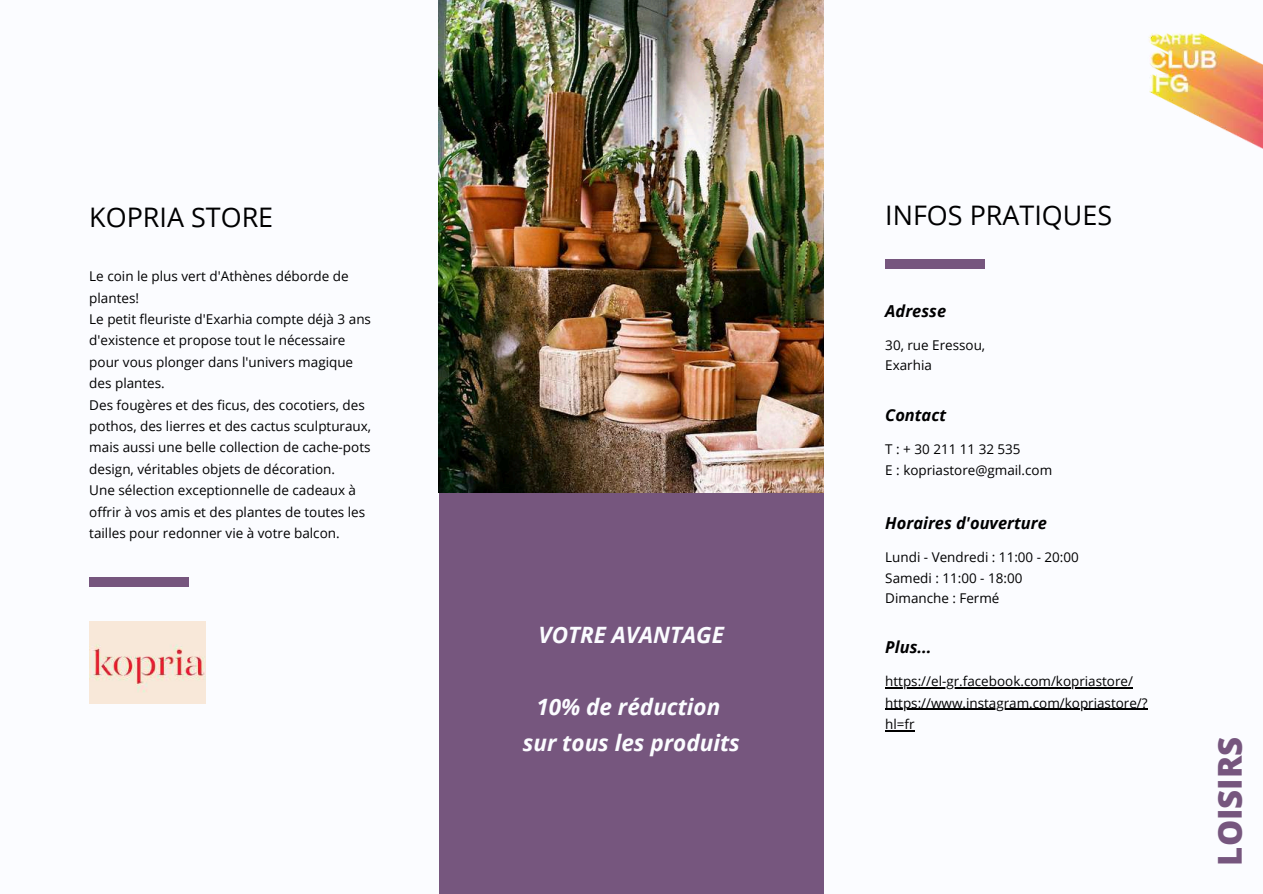
<style>
.page{position:relative;width:1263px;height:894px;background:#fff}
.page>*{position:absolute;margin:0;border:0;box-sizing:border-box;transform-origin:0 0}
.t1{font:800 33px "Open Sans";color:#76567e}
.t2{font:26.85px "Open Sans";color:#000}
.t3{font:italic 700 22.5px/36px "Open Sans";color:#fbfcff;text-align:center}
.t4{font:italic 700 16.5px "Open Sans";color:#000}
.t5{font:13.5px/21.3px "Open Sans";color:#000}
</style>
<div class="page">
<div style="left:0;top:0;width:1263px;height:893px;background:#fbfcff"></div>
<div style="left:439px;top:493px;width:385px;height:400px;background:#76567e"></div>
<img style="left:1148px;top:33px;width:115px;height:115px">
<div style="left:89px;top:577px;width:100px;height:10px;background:#76567e"></div>
<img style="left:89px;top:621px;width:116px;height:81px">
<div style="left:885px;top:259px;width:100px;height:9px;background:#76567e"></div>
<img style="left:439px;top:0;width:385px;height:492px">
<hr style="left:885px;top:687px;width:248px;height:1px;background:#000">
<hr style="left:885px;top:708px;width:263px;height:1px;background:#000">
<hr style="left:885px;top:729px;width:30px;height:1px;background:#000">
<h2 class="t2" style="left:89px;top:198px;width:185px">KOPRIA STORE</h2>
<p class="t5" style="left:89px;top:265px;width:283px">Le coin le plus vert d'Athènes déborde de plantes!<br>Le petit fleuriste d'Exarhia compte déjà 3 ans d'existence et propose tout le nécessaire pour vous plonger dans l'univers magique des plantes.<br>Des fougères et des ficus, des cocotiers, des pothos, des lierres et des cactus sculpturaux, mais aussi une belle collection de cache-pots design, véritables objets de décoration.<br>Une sélection exceptionnelle de cadeaux à offrir à vos amis et des plantes de toutes les tailles pour redonner vie à votre balcon.</p>
<h3 class="t3" style="left:539px;top:616px;width:187px">VOTRE AVANTAGE</h3>
<h3 class="t3" style="left:523px;top:688px;width:219px">10% de réduction sur tous les produits</h3>
<h2 class="t2" style="left:885px;top:196px;width:228px">INFOS PRATIQUES</h2>
<p class="t4" style="left:885px;top:299px;width:62px">Adresse</p>
<p class="t5" style="left:885px;top:334px;width:101px;line-height:20.9px">30, rue Eressou,<br>Exarhia</p>
<p class="t4" style="left:885px;top:403px;width:62px">Contact</p>
<p class="t5" style="left:885px;top:438px;width:168px;line-height:20.9px">Τ : + 30 211 11 32 535<br>Ε : kopriastore@gmail.com</p>
<p class="t4" style="left:885px;top:511px;width:163px">Horaires d'ouverture</p>
<p class="t5" style="left:885px;top:546px;width:195px;line-height:20.9px">Lundi - Vendredi : 11:00 - 20:00<br>Samedi : 11:00 - 18:00<br>Dimanche : Fermé</p>
<p class="t4" style="left:885px;top:635px;width:48px">Plus...</p>
<p class="t5" style="left:885px;top:670px;width:264px">https://el-gr.facebook.com/kopriastore/ https://www.instagram.com/kopriastore/? hl=fr</p>
<h1 class="t1" style="left:1206px;top:865px;width:130px;rotate:-90deg">LOISIRS</h1>
</div>
